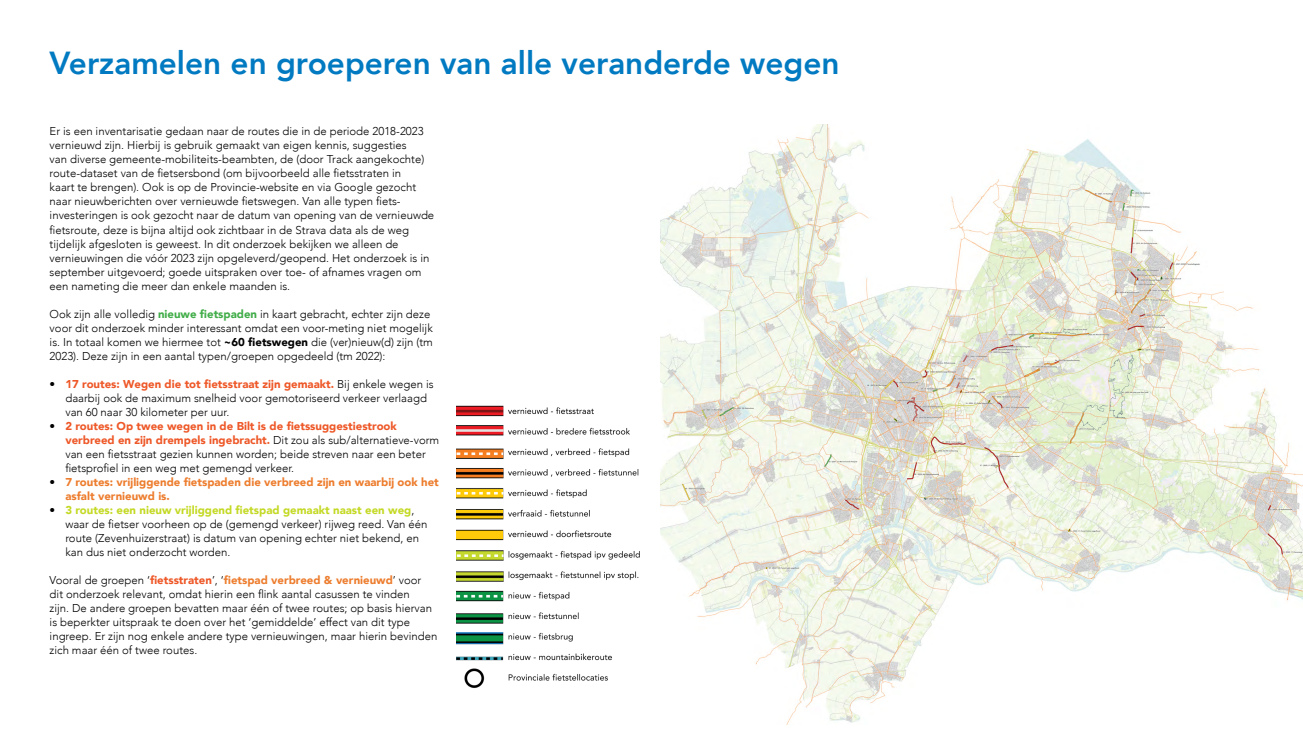
<style>
.page{position:relative;width:1303px;height:737px;background:#fff}
.page>*{position:absolute;margin:0;border:0;box-sizing:border-box;transform-origin:0 0}
.Kop_36{font:800 31.85px "Avenir";color:#017ac1}
.Alinea_13_-_16{font:300 11.38px/14px "Avenir";color:#000}
.t1{font:900 11.38px/14px "Avenir";color:#ed7d2e}
.s1{font-weight:900;color:#41ad49}
.s2{font-weight:900}
.s3{font-weight:900;color:#ee5828}
.s4{font-weight:300;color:#000}
.s5{font-weight:900;color:#c4d925}
.s6{font-weight:900;color:#ed7d2e}
</style>
<div class="page">
<img style="left:456px;top:405px;width:184px;height:283px">
<img style="left:660px;top:124px;width:642px;height:600px">
<p class="Kop_36" style="left:50px;top:38px;width:791px">Verzamelen en groeperen van alle veranderde wegen</p>
<p class="Alinea_13_-_16" style="left:50px;top:124px;width:386px">Er is een inventarisatie gedaan naar de routes die in de periode 2018-2023 vernieuwd zijn. Hierbij is gebruik gemaakt van eigen kennis, suggesties<br>van diverse gemeente-mobiliteits-beambten, de (door Track aangekochte) route-dataset van de fietsersbond (om bijvoorbeeld alle fietsstraten in<br>kaart te brengen). Ook is op de Provincie-website en via Google gezocht naar nieuwberichten over vernieuwde fietswegen. Van alle typen fiets&shy;investeringen is ook gezocht naar de datum van opening van de vernieuwde fietsroute, deze is bijna altijd ook zichtbaar in de Strava data als de weg tijdelijk afgesloten is geweest. In dit onderzoek bekijken we alleen de vernieuwingen die vóór 2023 zijn opgeleverd/geopend. Het onderzoek is in september uitgevoerd; goede uitspraken over toe- of afnames vragen om een nameting die meer dan enkele maanden is.</p>
<p class="Alinea_13_-_16" style="left:50px;top:306px;width:385px">Ook zijn alle volledig <span class="s1">nieuwe fietspaden</span> in kaart gebracht, echter zijn deze voor dit onderzoek minder interessant omdat een voor-meting niet mogelijk is. In totaal komen we hiermee tot <span class="s2">~60 fietswegen</span> die (ver)nieuw(d) zijn (tm 2023). Deze zijn in een aantal typen/groepen opgedeeld (tm 2022):</p>
<p class="Alinea_13_-_16" style="left:65px;top:376px;width:370px;text-indent:-16px">• <span class="s3">17 routes: Wegen die tot fietsstraat zijn gemaakt.</span> Bij enkele wegen is daarbij ook de maximum snelheid voor gemotoriseerd verkeer verlaagd van 60 naar 30 kilometer per uur.</p>
<p class="Alinea_13_-_16" style="left:65px;top:418px;width:375px;text-indent:-16px">• <span class="s3">2 routes: Op twee wegen in de Bilt is de fietssuggestiestrook verbreed en zijn drempels ingebracht.</span> Dit zou als sub/alternatieve-vorm van een fietsstraat gezien kunnen worden; beide streven naar een beter fietsprofiel in een weg met gemengd verkeer.</p>
<p class="t1" style="left:65px;top:474px;width:375px;text-indent:-16px"><span class="s4">•</span> 7 routes: vrijliggende fietspaden die verbreed zijn en waarbij ook het asfalt vernieuwd is.</p>
<p class="Alinea_13_-_16" style="left:65px;top:502px;width:363px;text-indent:-16px">• <span class="s5">3 routes: een nieuw vrijliggend fietspad gemaakt naast een weg</span>, waar de fietser voorheen op de (gemengd verkeer) rijweg reed. Van één route (Zevenhuizerstraat) is datum van opening echter niet bekend, en kan dus niet onderzocht worden.</p>
<p class="Alinea_13_-_16" style="left:50px;top:572px;width:389px">Vooral de groepen ‘<span class="s3">fietsstraten</span>’, ‘<span class="s6">fietspad verbreed &amp; vernieuwd</span>’ voor dit onderzoek relevant, omdat hierin een flink aantal casussen te vinden<br>zijn. De andere groepen bevatten maar één of twee routes; op basis hiervan is beperkter uitspraak te doen over het ‘gemiddelde’ effect van dit type ingreep. Er zijn nog enkele andere type vernieuwingen, maar hierin bevinden zich maar één of twee routes.</p>
</div>
